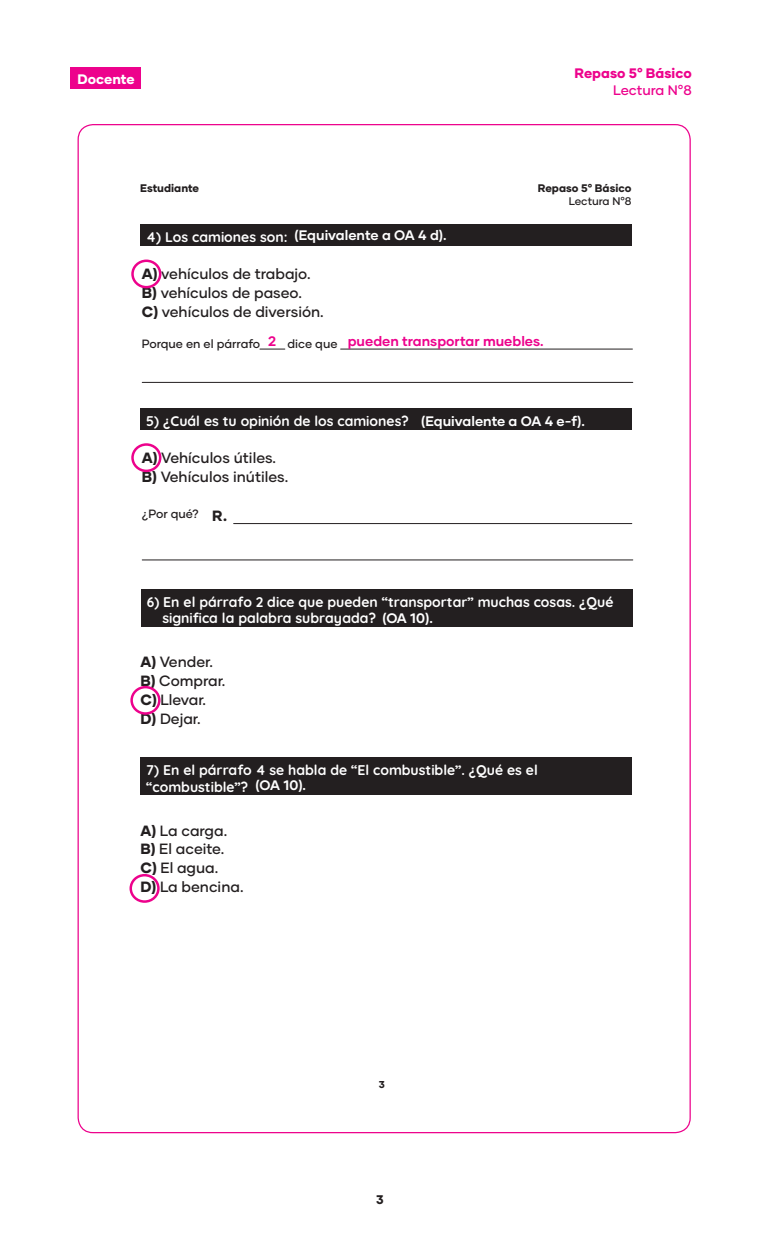
<style>
.page{position:relative;width:765px;height:1260px;background:#fff}
.page>*{position:absolute;margin:0;border:0;box-sizing:border-box;transform-origin:0 0}
.t1{font:500 14.88px/18.9px "Gilmer";color:#231f20}
.t2{font:800 14.88px "Gilmer";color:#231f20}
.t3{font:700 14px/16.8px "Quicksand";color:#fff}
.t4{font:700 13.75px "Gilmer";color:#fff}
.t5{font:700 13.75px "Gilmer";color:#ed028c}
.t6{font:800 13.75px "Gilmer";color:#ed028c}
.t7{font:500 13.75px "Gilmer";letter-spacing:-.005em;color:#ed028c}
.t8{font:800 13.75px "Gilmer";color:#fff}
.t9{font:800 12.5px "Gilmer";color:#231f20}
.t10{font:500 12px "Gilmer";color:#231f20}
.t11{font:800 11px/13px "Gilmer";color:#231f20;text-align:right}
.t12{font:800 10px "Gilmer";color:#231f20}
.s1{font-weight:800}
.s2{font-weight:500}
</style>
<div class="page">
<div style="left:70px;top:67px;width:71px;height:22px;background:#ed028c"></div>
<hr style="left:142px;top:382px;width:491px;height:1px;background:#231f20">
<svg style="left:260px;top:349px;width:25px;height:1px"></svg>
<hr style="left:341px;top:349px;width:291px;height:1px;background:#231f20">
<div style="left:141px;top:224px;width:491px;height:22px;background:#231f20"></div>
<div style="left:141px;top:757px;width:491px;height:38px;background:#231f20"></div>
<div style="left:141px;top:408px;width:491px;height:22px;background:#231f20"></div>
<hr style="left:234px;top:523px;width:398px;height:1px;background:#231f20">
<hr style="left:142px;top:560px;width:491px;height:1px;background:#231f20">
<div style="left:141px;top:589px;width:492px;height:38px;background:#231f20"></div>
<div style="left:131px;top:260px;width:30px;height:28px;border:2px solid #ed028c;border-radius:50%"></div>
<div style="left:131px;top:443px;width:30px;height:29px;border:2px solid #ed028c;border-radius:50%"></div>
<div style="left:130px;top:686px;width:31px;height:29px;border:2px solid #ed028c;border-radius:50%"></div>
<div style="left:130px;top:874px;width:30px;height:29px;border:2px solid #ed028c;border-radius:50%"></div>
<p class="t8" style="left:78px;top:70px;width:59px">Docente</p>
<p class="t6" style="left:575px;top:65px;width:119px">Repaso 5° Básico</p>
<p class="t7" style="left:613px;top:81px;width:80px">Lectura N°8</p>
<p class="t11" style="left:140px;top:181px;width:61px">Estudiante</p>
<p class="t3" style="left:146px;top:227px;width:143px">4) Los camiones son:</p>
<p class="t4" style="left:295px;top:227px;width:154px">(Equivalente a OA 4 d).</p>
<p class="t1" style="left:142px;top:264px;width:183px"><span class="s1">A)</span> vehículos de trabajo.<br><span class="s1">B)</span> vehículos de paseo.<br><span class="s1">C)</span> vehículos de diversión.</p>
<p class="t11" style="left:538px;top:181px;width:95px">Repaso 5° Básico<br><span class="s2">Lectura N°8</span></p>
<p class="t5" style="left:268px;top:332px;width:10px">2</p>
<p class="t5" style="left:348px;top:332px;width:197px">pueden transportar muebles.</p>
<p class="t10" style="left:142px;top:337px;width:120px">Porque en el párrafo</p>
<p class="t10" style="left:287px;top:337px;width:51px">dice que</p>
<p class="t3" style="left:146px;top:412px;width:264px">5) ¿Cuál es tu opinión de los camiones?</p>
<p class="t1" style="left:142px;top:449px;width:148px"><span class="s1">A)</span> Vehículos útiles.<br><span class="s1">B)</span> Vehículos inútiles.</p>
<p class="t2" style="left:212px;top:506px;width:16px">R.</p>
<p class="t10" style="left:142px;top:507px;width:59px">¿Por qué?</p>
<p class="t4" style="left:421px;top:413px;width:165px">(Equivalente a OA 4 e-f).</p>
<p class="t3" style="left:162px;top:592px;width:453px;text-indent:-16px">6) En el párrafo 2 dice que pueden “transportar” muchas cosas. ¿Qué significa la palabra subrayada?</p>
<p class="t1" style="left:141px;top:653px;width:86px"><span class="s1">A)</span> Vender.<br><span class="s1">B)</span> Comprar.<br><span class="s1">C)</span> Llevar.<br><span class="s1">D)</span> Dejar.</p>
<p class="t4" style="left:382px;top:609px;width:52px">(OA 10).</p>
<p class="t3" style="left:146px;top:760px;width:393px">7) En el párrafo 4 se habla de “El combustible”. ¿Qué es el “combustible”?</p>
<p class="t4" style="left:256px;top:777px;width:52px">(OA 10).</p>
<p class="t1" style="left:141px;top:821px;width:105px"><span class="s1">A)</span> La carga.<br><span class="s1">B)</span> El aceite.<br><span class="s1">C)</span> El agua.<br><span class="s1">D)</span> La bencina.</p>
<p class="t12" style="left:379px;top:1078px;width:8px">3</p>
<p class="t9" style="left:376px;top:1192px;width:9px">3</p>
</div>
